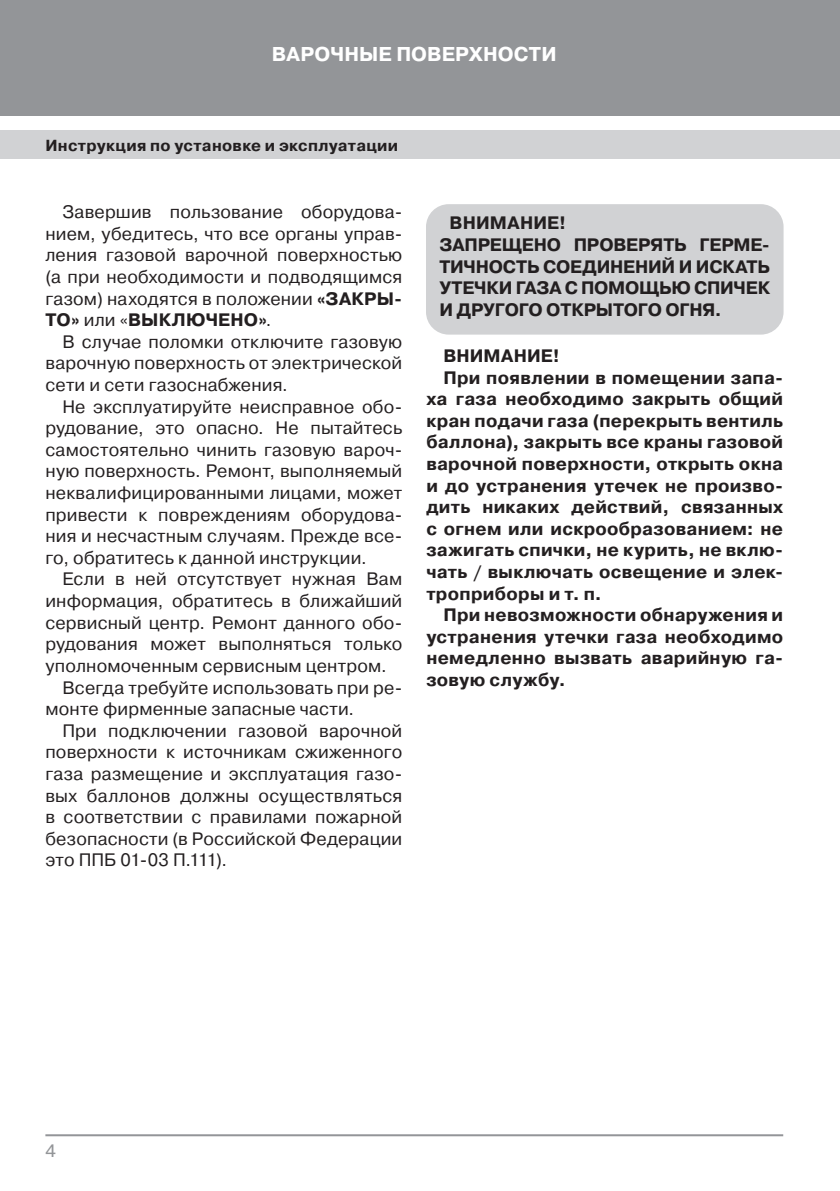
<style>
.page{position:relative;width:840px;height:1191px;background:#fff}
.page>*{position:absolute;margin:0;border:0;box-sizing:border-box;transform-origin:0 0}
.t1{font:700 20px "Pragmatica C";letter-spacing:.005em;color:#fff}
.Based_text{font:18px/21.6px "Pragmatica C";letter-spacing:.01em;color:#231f20;text-align:justify}
.Based_text-2{font:700 18px/21.6px "Pragmatica C";letter-spacing:.015em;color:#231f20;text-align:justify}
.blok_grey{font:700 18px/21.6px "Pragmatica C";letter-spacing:-.01em;color:#231f20;text-align:justify}
.t2{font:18px "Pragmatica C";color:#939598}
.t3{font:700 16px "Pragmatica C";letter-spacing:.02em;color:#231f20}
.s1{font-weight:700}
</style>
<div class="page">
<div style="left:0;top:0;width:839px;height:116px;background:#939598"></div>
<div style="left:0;top:130px;width:839px;height:29px;background:#d1d2d4"></div>
<hr style="left:45px;top:1134px;width:737px;height:2px;background:#939598">
<div style="left:426px;top:204px;width:357px;height:130px;background:#d1d2d4;border-radius:23px"></div>
<p class="t1" style="left:272px;top:43px;width:286px">ВАРОЧНЫЕ ПОВЕРХНОСТИ</p>
<p class="t3" style="left:45px;top:136px;width:354px">Инструкция по установке и эксплуатации</p>
<p class="Based_text" style="left:45px;top:201px;width:358px;text-indent:17px">Завершив пользование оборудова&shy;нием, убедитесь, что все органы управ&shy;ления газовой варочной поверхностью (а при необходимости и подводящимся газом) находятся в положении <span class="s1">«ЗАКРЫ-ТО»</span> или «<span class="s1">ВЫКЛЮЧЕНО»</span>.</p>
<p class="Based_text" style="left:45px;top:331px;width:358px;text-indent:17px">В случае поломки отключите газовую варочную поверхность от электрической сети и сети газоснабжения.</p>
<p class="Based_text" style="left:45px;top:396px;width:358px;text-indent:17px">Не эксплуатируйте неисправное обо&shy;рудование, это опасно. Не пытайтесь самостоятельно чинить газовую вароч&shy;ную поверхность. Ремонт, выполняемый неквалифицированными лицами, может привести к повреждениям оборудова&shy;ния и несчастным случаям. Прежде все&shy;го, обратитесь к данной инструкции.</p>
<p class="Based_text" style="left:45px;top:568px;width:358px;text-indent:17px">Если в ней отсутствует нужная Вам информация, обратитесь в ближайший сервисный центр. Ремонт данного обо&shy;рудования может выполняться только уполномоченным сервисным центром.</p>
<p class="Based_text" style="left:45px;top:676px;width:358px;text-indent:17px">Всегда требуйте использовать при ре&shy;монте фирменные запасные части.</p>
<p class="Based_text" style="left:45px;top:720px;width:358px;text-indent:17px">При подключении газовой варочной поверхности к источникам сжиженного газа размещение и эксплуатация газо&shy;вых баллонов должны осуществляться в соответствии с правилами пожарной безопасности (в Российской Федерации это ППБ 01-03 П.111).</p>
<p class="blok_grey" style="left:449px;top:213px;width:118px">ВНИМАНИЕ!</p>
<p class="blok_grey" style="left:439px;top:234px;width:332px">ЗАПРЕЩЕНО ПРОВЕРЯТЬ ГЕРМЕ-ТИЧНОСТЬ СОЕДИНЕНИЙ И ИСКАТЬ УТЕЧКИ ГАЗА С ПОМОЩЬЮ СПИЧЕК И ДРУГОГО ОТКРЫТОГО ОГНЯ.</p>
<p class="Based_text-2" style="left:443px;top:345px;width:118px">ВНИМАНИЕ!</p>
<p class="Based_text-2" style="left:426px;top:367px;width:358px;text-indent:17px">При появлении в помещении запа&shy;ха газа необходимо закрыть общий кран подачи газа (перекрыть вентиль баллона), закрыть все краны газовой варочной поверхности, открыть окна и до устранения утечек не произво&shy;дить никаких действий, связанных с огнем или искрообразованием: не зажигать спички, не курить, не вклю&shy;чать / выключать освещение и элек&shy;троприборы и т. п.</p>
<p class="Based_text-2" style="left:426px;top:604px;width:358px;text-indent:17px">При невозможности обнаружения и устранения утечки газа необходимо немедленно вызвать аварийную га&shy;зовую службу.</p>
<p class="t2" style="left:45px;top:1140px;width:12px">4</p>
</div>
